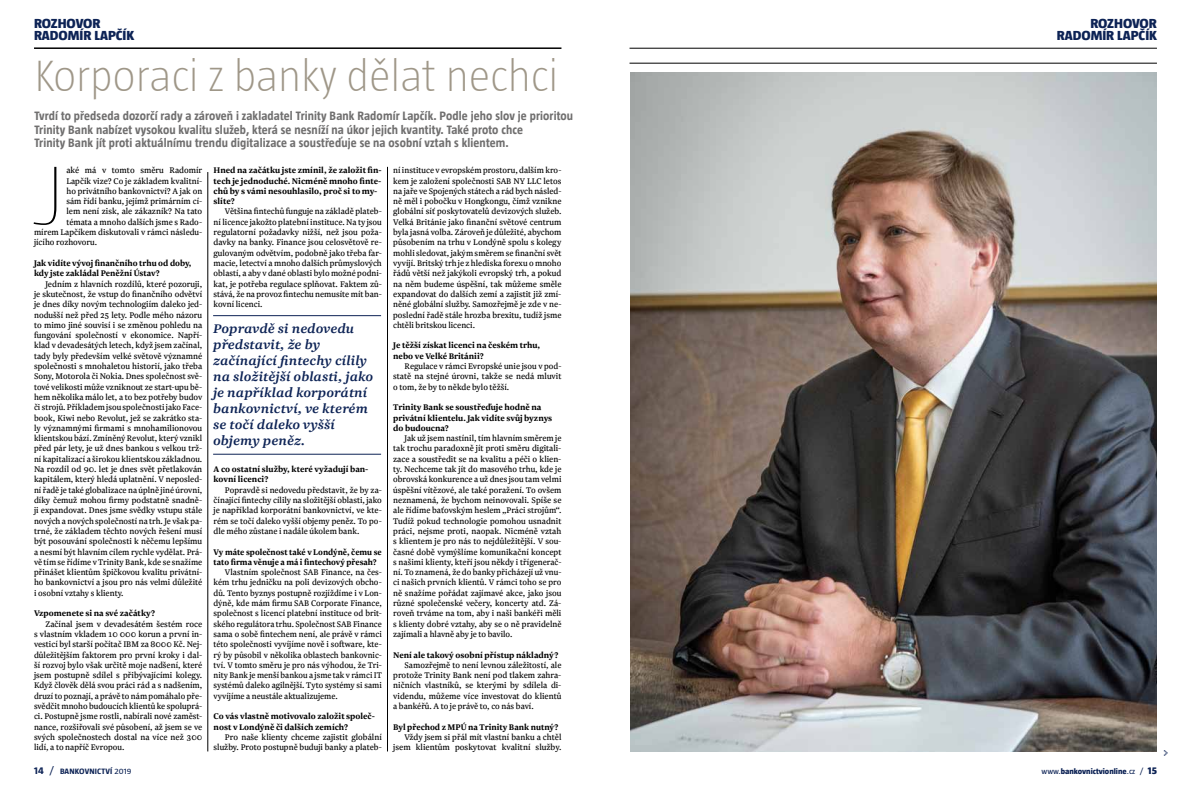
<style>
.page{position:relative;width:1191px;height:794px;background:#fff}
.page>*{position:absolute;margin:0;border:0;box-sizing:border-box;transform-origin:0 0}
.t1{font:85.9px "Taz H21";color:#000;scale:1.19 1}
.t2{font:200 45px "Taz";letter-spacing:-.005em;color:#9f9788;scale:1.04 1}
.t3{font:italic 500 14.5px/16px "Newzald";letter-spacing:.005em;color:#0d2355;scale:1.1 1}
.t4{font:800 13.5px/12px "Taz";color:#0d2355;text-align:right;scale:1.09 1}
.t5{font:700 12.5px/13.8px "Taz";letter-spacing:.01em;color:#706f6f}
.t6{font:9.5px/10.3px "Newzald";color:#000;text-align:justify}
.t7{font:700 9.5px/10.3px "Newzald";color:#000}
.t8{font:9px "Click Bits Arrows 2";color:#0d2355;scale:1.09 1}
.t9{font:800 8px "Taz";color:#0d2355;scale:1.09 1}
.t10{font:700 8px "Taz";letter-spacing:.02em;color:#0d2355;scale:1.09 1}
.s1{font-size:10px}
.s2{font-weight:400;font-size:10px}
.s3{font-weight:400}
</style>
<div class="page">
<hr style="left:629px;top:48px;width:528px;height:1px;background:#000">
<hr style="left:208px;top:172px;width:1px;height:579px;background:#000">
<hr style="left:387px;top:167px;width:1px;height:584px;background:#000">
<hr style="left:34px;top:47px;width:527px;height:2px;background:#000">
<img style="left:630px;top:72px;width:527px;height:679px">
<hr style="left:629px;top:63px;width:528px;height:1px;background:#000">
<hr style="left:213px;top:315px;width:168px;height:1px;background:#0d2355">
<hr style="left:213px;top:454px;width:168px;height:1px;background:#0d2355">
<h3 class="t4" style="left:34px;top:18px;width:93px;text-align:left">ROZHOVOR<br>RADOMÍR LAPČÍK</h3>
<h2 class="t2" style="left:34px;top:51px;width:505px">Korporaci z banky dělat nechci</h2>
<p class="t5" style="left:34px;top:109px;width:540px">Tvrdí to předseda dozorčí rady a zároveň i zakladatel Trinity Bank Radomír Lapčík. Podle jeho slov je prioritou<br>Trinity Bank nabízet vysokou kvalitu služeb, která se nesníží na úkor jejich kvantity. Také proto chce<br>Trinity Bank jít proti aktuálnímu trendu digitalizace a soustřeďuje se na osobní vztah s klientem.</p>
<h1 class="t1" style="left:34px;top:147px;width:29px">J</h1>
<p class="t6" style="left:66px;top:165px;width:137px">aké má v tomto směru Radomír</p>
<p class="t6" style="left:66px;top:175px;width:137px">Lapčík vize? Co je základem kvalitní-</p>
<p class="t6" style="left:66px;top:186px;width:137px">ho privátního bankovnictví? A jak on</p>
<p class="t6" style="left:66px;top:196px;width:137px">sám řídí banku, jejímž primárním cí-</p>
<p class="t6" style="left:66px;top:206px;width:137px">lem není zisk, ale zákazník? Na tato</p>
<p class="t6" style="left:66px;top:217px;width:137px">témata a mnoho dalších jsme s Rado-</p>
<p class="t6" style="left:34px;top:227px;width:170px">mírem Lapčíkem diskutovali v rámci následu-</p>
<p class="t6" style="left:34px;top:237px;width:65px">jícího rozhovoru.</p>
<p class="t7" style="left:34px;top:258px;width:159px">Jak vidíte vývoj finančního trhu od doby, kdy jste zakládal Peněžní Ústav?</p>
<p class="t6" style="left:34px;top:278px;width:170px;text-indent:11px">Jedním z hlavních rozdílů, které pozoruji, je skutečnost, že vstup do finančního odvětví je dnes díky novým technologiím daleko jed&shy;nodušší než před 25 lety. Podle mého názoru to mimo jiné souvisí i se změnou pohledu na fungování společností v ekonomice. Napří&shy;klad v devadesátých letech, když jsem začínal, tady byly především velké světově významné společnosti s mnohaletou historií, jako třeba Sony, Motorola či Nokia. Dnes společnost svě&shy;tové velikosti může vzniknout ze start-upu bě&shy;hem několika málo let, a to bez potřeby budov či strojů. Příkladem jsou společnosti jako Face&shy;book, Kiwi nebo Revolut, jež se zakrátko sta&shy;ly významnými firmami s mnohamilionovou klientskou bází. Zmíněný Revolut, který vznikl před pár lety, je už dnes bankou s velkou trž&shy;ní kapitalizací a širokou klientskou základnou.<br>Na rozdíl od 90. let je dnes svět přetlakován kapitálem, který hledá uplatnění. V neposled&shy;ní řadě je také globalizace na úplně jiné úrovni, díky čemuž mohou firmy podstatně snadně&shy;ji expandovat. Dnes jsme svědky vstupu stále nových a nových společností na trh. Je však pa&shy;trné, že základem těchto nových řešení musí být posouvání společnosti k něčemu lepšímu a nesmí být hlavním cílem rychle vydělat. Prá&shy;vě tím se řídíme v Trinity Bank, kde se snažíme přinášet klientům špičkovou kvalitu privátní&shy;ho bankovnictví a jsou pro nás velmi důležité i osobní vztahy s klienty.</p>
<p class="t7" style="left:34px;top:608px;width:123px">Vzpomenete si na své začátky?</p>
<p class="t6" style="left:34px;top:618px;width:170px;text-indent:11px">Začínal jsem v devadesátém šestém roce s vlastním vkladem 10 000 korun a první in&shy;vesticí byl starší počítač IBM za 8000 Kč. Nej&shy;důležitějším faktorem pro první kroky i dal&shy;ší rozvoj bylo však určitě moje nadšení, které jsem postupně sdílel s přibývajícími kolegy.<br>Když člověk dělá svou práci rád a s nadšením, druzí to poznají, a právě to nám pomáhalo pře&shy;svědčit mnoho budoucích klientů ke spoluprá&shy;ci. Postupně jsme rostli, nabírali nové zaměst&shy;nance, rozšiřovali své působení, až jsem se ve svých společnostech dostal na více než 300 lidí, a to napříč Evropou.</p>
<p class="t7" style="left:214px;top:165px;width:170px">Hned na začátku jste zmínil, že založit fin&shy;tech je jednoduché. Nicméně mnoho finte&shy;chů by s vámi nesouhlasilo, proč si to my&shy;slíte?</p>
<p class="t6" style="left:214px;top:206px;width:170px;text-indent:11px">Většina fintechů funguje na základě plateb&shy;ní licence jakožto platební instituce. Na ty jsou regulatorní požadavky nižší, než jsou poža&shy;davky na banky. Finance jsou celosvětově re&shy;gulovaným odvětvím, podobně jako třeba far&shy;macie, letectví a mnoho dalších průmyslových oblastí, a aby v dané oblasti bylo možné podni&shy;kat, je potřeba regulace splňovat. Faktem zů&shy;stává, že na provoz fintechu nemusíte mít ban&shy;kovní licenci.</p>
<h3 class="t3" style="left:213px;top:320px;width:147px">Popravdě si nedovedu představit, že by začínající fintechy cílily na složitější oblasti, jako je například korporátní bankovnictví, ve kterém se točí daleko vyšší objemy peněz.</h3>
<p class="t7" style="left:214px;top:464px;width:156px">A co ostatní služby, které vyžadují ban&shy;kovní licenci?</p>
<p class="t6" style="left:214px;top:484px;width:170px;text-indent:11px">Popravdě si nedovedu představit, že by za&shy;čínající fintechy cílily na složitější oblasti, jako je například korporátní bankovnictví, ve kte&shy;rém se točí daleko vyšší objemy peněz. To po&shy;dle mého zůstane i nadále úkolem bank.</p>
<p class="t7" style="left:214px;top:546px;width:170px">Vy máte společnost také v Londýně, čemu se tato firma věnuje a má i fintechový přesah?</p>
<p class="t6" style="left:214px;top:567px;width:170px;text-indent:11px">Vlastním společnost SAB Finance, na čes&shy;kém trhu jedničku na poli devizových obcho&shy;dů. Tento byznys postupně rozjíždíme i v Lon&shy;dýně, kde mám firmu SAB Corporate Finance, společnost s licencí platební instituce od brit&shy;ského regulátora trhu. Společnost SAB Finance sama o sobě fintechem není, ale právě v rámci této společnosti vyvíjíme nově i software, kte&shy;rý by působil v několika oblastech bankovnic&shy;tví. V tomto směru je pro nás výhodou, že Tri&shy;nity Bank je menší bankou a jsme tak v rámci IT systémů daleko agilnější. Tyto systémy si sami vyvíjíme a neustále aktualizujeme.</p>
<p class="t7" style="left:214px;top:711px;width:163px">Co vás vlastně motivovalo založit společ&shy;nost v Londýně či dalších zemích?</p>
<p class="t6" style="left:214px;top:732px;width:170px;text-align:right">Pro naše klienty chceme zajistit globální služby. Proto postupně buduji banky a plateb-</p>
<p class="t6" style="left:393px;top:165px;width:170px">ní instituce v evropském prostoru, dalším kro&shy;kem je založení společnosti SAB NY LLC letos na jaře ve Spojených státech a rád bych násled&shy;ně měl i pobočku v Hongkongu, čímž vznikne globální síť poskytovatelů devizových služeb.<br>Velká Británie jako finanční světové centrum byla jasná volba. Zároveň je důležité, abychom působením na trhu v Londýně spolu s kolegy mohli sledovat, jakým směrem se finanční svět vyvíjí. Britský trh je z hlediska forexu o mnoho řádů větší než jakýkoli evropský trh, a pokud na něm budeme úspěšní, tak můžeme směle expandovat do dalších zemí a zajistit již zmí&shy;něné globální služby. Samozřejmě je zde v ne&shy;poslední řadě stále hrozba brexitu, tudíž jsme chtěli britskou licenci.</p>
<p class="t7" style="left:393px;top:340px;width:149px">Je těžší získat licenci na českém trhu, nebo ve Velké Británii?</p>
<p class="t6" style="left:393px;top:361px;width:170px;text-indent:11px">Regulace v rámci Evropské unie jsou v pod&shy;statě na stejné úrovni, takže se nedá mluvit o tom, že by to někde bylo těžší.</p>
<p class="t7" style="left:393px;top:402px;width:161px">Trinity Bank se soustřeďuje hodně na privátní klientelu. Jak vidíte svůj byznys do budoucna?</p>
<p class="t6" style="left:393px;top:433px;width:170px;text-indent:11px">Jak už jsem nastínil, tím hlavním směrem je tak trochu paradoxně jít proti směru digitali&shy;zace a soustředit se na kvalitu a péči o klien&shy;ty. Nechceme tak jít do masového trhu, kde je obrovská konkurence a už dnes jsou tam velmi úspěšní vítězové, ale také poražení. To ovšem neznamená, že bychom neinovovali. Spíše se ale řídíme baťovským heslem „Práci strojům“.<br>Tudíž pokud technologie pomohou usnadnit práci, nejsme proti, naopak. Nicméně vztah s klientem je pro nás to nejdůležitější. V sou&shy;časné době vymýšlíme komunikační koncept s našimi klienty, kteří jsou někdy i třígenerač&shy;ní. To znamená, že do banky přicházejí už vnu&shy;ci našich prvních klientů. V rámci toho se pro ně snažíme pořádat zajímavé akce, jako jsou různé společenské večery, koncerty atd. Zá&shy;roveň trváme na tom, aby i naši bankéři měli s klienty dobré vztahy, aby se o ně pravidelně zajímali a hlavně aby je to bavilo.</p>
<p class="t7" style="left:393px;top:649px;width:167px">Není ale takový osobní přístup nákladný?</p>
<p class="t6" style="left:393px;top:659px;width:170px;text-indent:11px">Samozřejmě to není levnou záležitostí, ale protože Trinity Bank není pod tlakem zahra&shy;ničních vlastníků, se kterými by sdílela di&shy;videndu, můžeme více investovat do klientů a bankéřů. A to je právě to, co nás baví.</p>
<p class="t7" style="left:393px;top:721px;width:167px">Byl přechod z MPÚ na Trinity Bank nutný?</p>
<p class="t6" style="left:393px;top:732px;width:170px;text-align:right">Vždy jsem si přál mít vlastní banku a chtěl jsem klientům poskytovat kvalitní služby.</p>
<h3 class="t4" style="left:1056px;top:18px;width:93px">ROZHOVOR<br>RADOMÍR LAPČÍK</h3>
<p class="t8" style="left:1163px;top:749px;width:6px">0</p>
<p class="t10" style="left:34px;top:766px;width:91px"><span class="s1">14</span> <span class="s2">/</span> BANKOVNICTVÍ <span class="s3">2019</span></p>
<p class="t9" style="left:1041px;top:766px;width:107px"><span class="s3">www.</span>bankovnictvionline<span class="s3">.cz /</span> <span class="s1">15</span></p>
</div>
